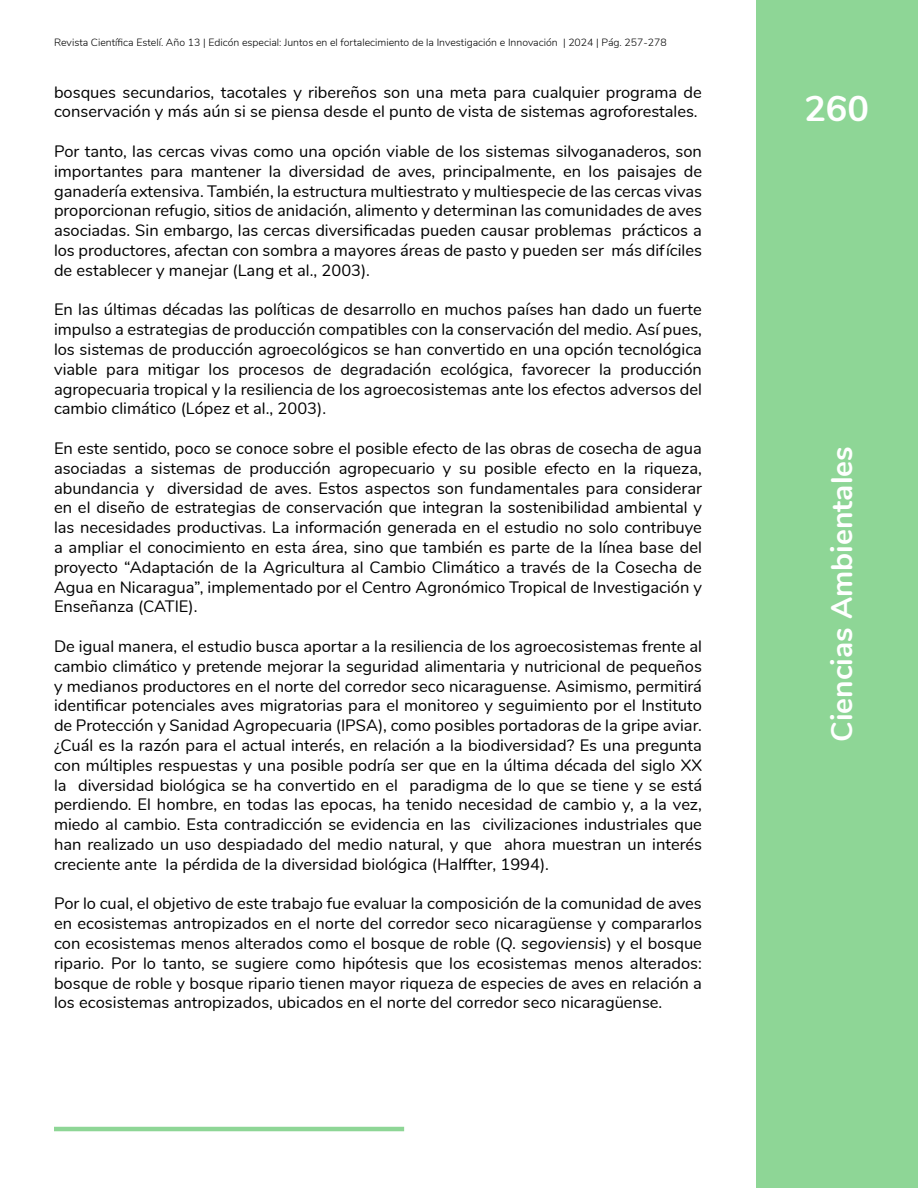
<style>
.page{position:relative;width:918px;height:1188px;background:#fff}
.page>*{position:absolute;margin:0;border:0;box-sizing:border-box;transform-origin:0 0}
.t1{font:700 36px "Nunito";color:#fff}
.t2{font:700 30px "Nunito";color:#fff}
.t3{font:16.5px/19.8px "Nunito";color:#000;text-align:justify}
.t4{font:300 10.5px "Nunito";color:#000}
.s1{font-style:italic}
</style>
<div class="page">
<div style="left:756px;top:0;width:162px;height:1188px;background:#8ed696"></div>
<hr style="left:54px;top:1127px;width:350px;height:4px;background:#8ed696">
<p class="t4" style="left:54px;top:34px;width:614px">Revista Científica Estelí. Año 13 | Edicón especial: Juntos en el fortalecimiento de la Investigación e Innovación | 2024 | Pág. 257-278</p>
<p class="t3" style="left:54px;top:81px;width:649px">bosques secundarios, tacotales y ribereños son una meta para cualquier programa de conservación y más aún si se piensa desde el punto de vista de sistemas agroforestales.</p>
<p class="t3" style="left:54px;top:141px;width:650px">Por tanto, las cercas vivas como una opción viable de los sistemas silvoganaderos, son importantes para mantener la diversidad de aves, principalmente, en los paisajes de ganadería extensiva. También, la estructura multiestrato y multiespecie de las cercas vivas proporcionan refugio, sitios de anidación, alimento y determinan las comunidades de aves asociadas. Sin embargo, las cercas diversificadas pueden causar problemas prácticos a los productores, afectan con sombra a mayores áreas de pasto y pueden ser más difíciles de establecer y manejar (Lang et al., 2003).</p>
<p class="t3" style="left:54px;top:299px;width:650px">En las últimas décadas las políticas de desarrollo en muchos países han dado un fuerte impulso a estrategias de producción compatibles con la conservación del medio. Así pues, los sistemas de producción agroecológicos se han convertido en una opción tecnológica viable para mitigar los procesos de degradación ecológica, favorecer la producción agropecuaria tropical y la resiliencia de los agroecosistemas ante los efectos adversos del cambio climático (López et al., 2003).</p>
<p class="t3" style="left:54px;top:438px;width:650px">En este sentido, poco se conoce sobre el posible efecto de las obras de cosecha de agua asociadas a sistemas de producción agropecuario y su posible efecto en la riqueza, abundancia y diversidad de aves. Estos aspectos son fundamentales para considerar en el diseño de estrategias de conservación que integran la sostenibilidad ambiental y las necesidades productivas. La información generada en el estudio no solo contribuye a ampliar el conocimiento en esta área, sino que también es parte de la línea base del proyecto “Adaptación de la Agricultura al Cambio Climático a través de la Cosecha de Agua en Nicaragua”, implementado por el Centro Agronómico Tropical de Investigación y Enseñanza (CATIE).</p>
<p class="t3" style="left:54px;top:636px;width:650px">De igual manera, el estudio busca aportar a la resiliencia de los agroecosistemas frente al cambio climático y pretende mejorar la seguridad alimentaria y nutricional de pequeños y medianos productores en el norte del corredor seco nicaraguense. Asimismo, permitirá identificar potenciales aves migratorias para el monitoreo y seguimiento por el Instituto de Protección y Sanidad Agropecuaria (IPSA), como posibles portadoras de la gripe aviar. ¿Cuál es la razón para el actual interés, en relación a la biodiversidad? Es una pregunta con múltiples respuestas y una posible podría ser que en la última década del siglo XX la diversidad biológica se ha convertido en el paradigma de lo que se tiene y se está perdiendo. El hombre, en todas las epocas, ha tenido necesidad de cambio y, a la vez, miedo al cambio. Esta contradicción se evidencia en las civilizaciones industriales que han realizado un uso despiadado del medio natural, y que ahora muestran un interés creciente ante la pérdida de la diversidad biológica (Halffter, 1994).</p>
<p class="t3" style="left:54px;top:893px;width:650px">Por lo cual, el objetivo de este trabajo fue evaluar la composición de la comunidad de aves en ecosistemas antropizados en el norte del corredor seco nicaragüense y compararlos con ecosistemas menos alterados como el bosque de roble (<span class="s1">Q. segoviensis</span>) y el bosque ripario. Por lo tanto, se sugiere como hipótesis que los ecosistemas menos alterados: bosque de roble y bosque ripario tienen mayor riqueza de especies de aves en relación a los ecosistemas antropizados, ubicados en el norte del corredor seco nicaragüense.</p>
<h1 class="t1" style="left:804px;top:82px;width:66px">260</h1>
<h2 class="t2" style="left:820px;top:742px;width:297px;rotate:-90deg">Ciencias Ambientales</h2>
</div>
